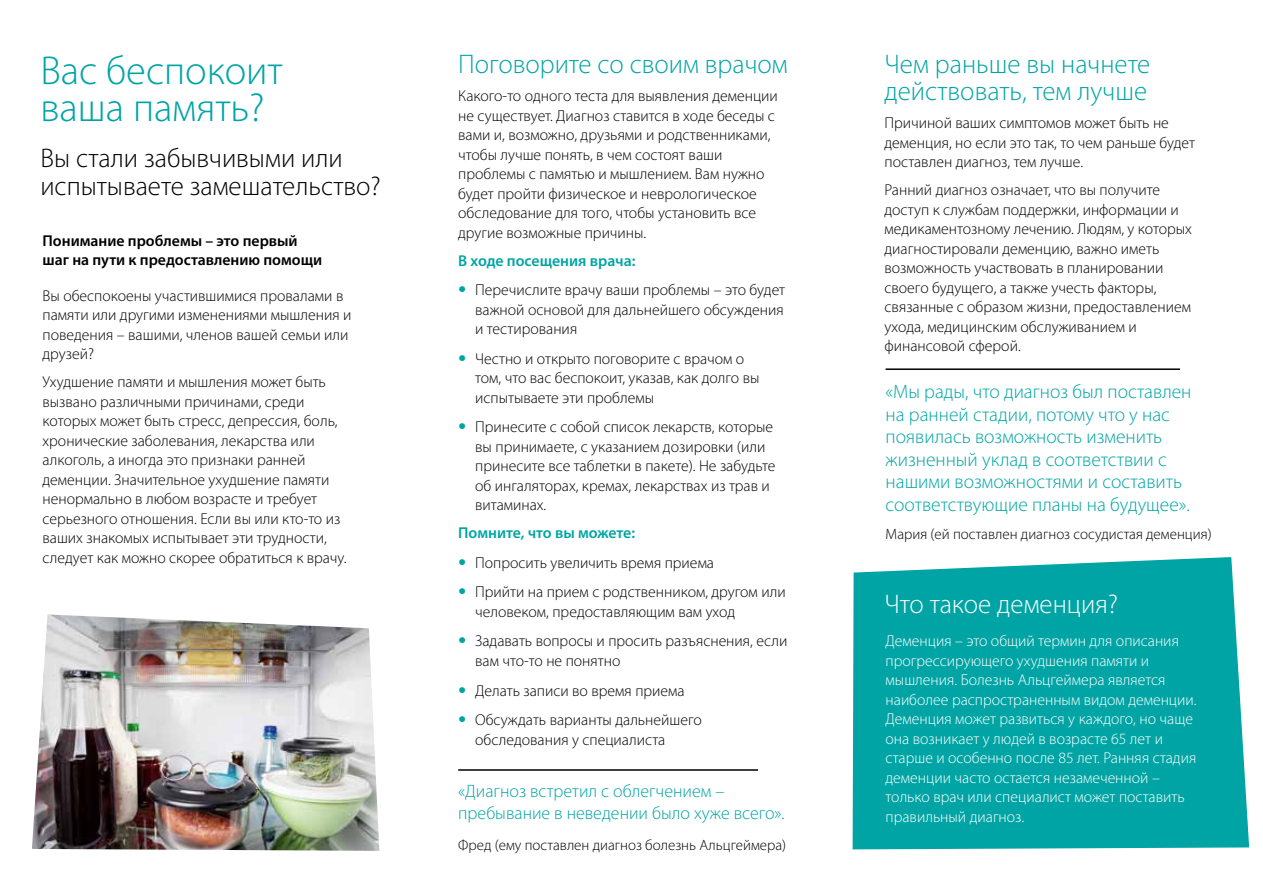
<style>
.page{position:relative;width:1263px;height:893px;background:#fff}
.page>*{position:absolute;margin:0;border:0;box-sizing:border-box;transform-origin:0 0}
.t1{font:300 40.5px/37.5px "Myriad Pro";color:#00a4a4}
.t2{font:300 27px/27px "Myriad Pro";color:#00a4a4}
.t3{font:300 27px/28.5px "Myriad Pro";color:#000}
.t4{font:300 27px "Myriad Pro";color:#fff}
.t5{font:300 19.5px/22.5px "Myriad Pro";color:#00a4a4}
.t6{font:300 18px/22.5px "Myriad Pro";color:#00a4a4}
.t7{font:300 15.75px/19.5px "Myriad Pro";color:#000}
.t8{font:300 15.75px/19.5px "Myriad Pro";color:#fff}
.t9{font:600 15.75px/19.5px "Myriad Pro";color:#000}
.t10{font:600 15.75px "Myriad Pro";letter-spacing:-.005em;color:#00a4a4}
.t11{font:300 15px "Myriad Pro";color:#000}
.s1{font-family:"Helvetica Neue LT Pro";font-size:16.5px;color:#00a4a4}
</style>
<div class="page">
<div style="left:853px;top:557px;width:396px;height:292px;background:#00a4a4"></div>
<img style="left:32px;top:614px;width:347px;height:237px">
<hr style="left:458px;top:769px;width:300px;height:2px;background:#000">
<hr style="left:885px;top:368px;width:295px;height:2px;background:#000">
<h1 class="t1" style="left:40px;top:51px;width:244px">Вас беспокоит ваша память?</h1>
<h2 class="t3" style="left:40px;top:143px;width:342px">Вы стали забывчивыми или испытываете замешательство?</h2>
<p class="t9" style="left:43px;top:230px;width:281px">Понимание проблемы – это первый шаг на пути к предоставлению помощи</p>
<p class="t7" style="left:43px;top:286px;width:310px">Вы обеспокоены участившимися провалами в памяти или другими изменениями мышления и поведения – вашими, членов вашей семьи или друзей?</p>
<p class="t7" style="left:43px;top:372px;width:305px">Ухудшение памяти и мышления может быть вызвано различными причинами, среди которых может быть стресс, депрессия, боль, хронические заболевания, лекарства или алкоголь, а иногда это признаки ранней деменции. Значительное ухудшение памяти ненормально в любом возрасте и требует серьезного отношения. Если вы или кто-то из ваших знакомых испытывает эти трудности, следует как можно скорее обратиться к врачу.</p>
<h2 class="t2" style="left:458px;top:51px;width:331px">Поговорите со своим врачом</h2>
<p class="t7" style="left:458px;top:86px;width:321px">Какого-то одного теста для выявления деменции не существует. Диагноз ставится в ходе беседы с вами и, возможно, друзьями и родственниками, чтобы лучше понять, в чем состоят ваши проблемы с памятью и мышлением. Вам нужно будет пройти физическое и неврологическое обследование для того, чтобы установить все другие возможные причины.</p>
<p class="t10" style="left:458px;top:251px;width:179px">В ходе посещения врача:</p>
<p class="t7" style="left:475px;top:280px;width:312px;text-align:justify;text-indent:-17px"><span class="s1">•</span> Перечислите врачу ваши проблемы – это будет важной основой для дальнейшего обсуждения и тестирования</p>
<p class="t7" style="left:475px;top:349px;width:286px;text-indent:-17px"><span class="s1">•</span> Честно и открыто поговорите с врачом о том, что вас беспокоит, указав, как долго вы испытываете эти проблемы</p>
<p class="t7" style="left:475px;top:417px;width:302px;text-indent:-17px"><span class="s1">•</span> Принесите с собой список лекарств, которые вы принимаете, с указанием дозировки (или принесите все таблетки в пакете). Не забудьте об ингаляторах, кремах, лекарствах из трав и витаминах.</p>
<p class="t10" style="left:458px;top:523px;width:178px">Помните, что вы можете:</p>
<p class="t7" style="left:458px;top:553px;width:257px"><span class="s1">•</span> Попросить увеличить время приема</p>
<p class="t7" style="left:475px;top:582px;width:312px;text-indent:-17px"><span class="s1">•</span> Прийти на прием с родственником, другом или человеком, предоставляющим вам уход</p>
<p class="t7" style="left:475px;top:631px;width:314px;text-indent:-17px"><span class="s1">•</span> Задавать вопросы и просить разъяснения, если вам что-то не понятно</p>
<p class="t7" style="left:458px;top:680px;width:228px"><span class="s1">•</span> Делать записи во время приема</p>
<p class="t7" style="left:475px;top:710px;width:228px;text-indent:-17px"><span class="s1">•</span> Обсуждать варианты дальнейшего обследования у специалиста</p>
<p class="t6" style="left:458px;top:779px;width:328px">«Диагноз встретил с облегчением – пребывание в неведении было хуже всего».</p>
<p class="t11" style="left:458px;top:836px;width:330px">Фред (ему поставлен диагноз болезнь Альцгеймера)</p>
<h2 class="t2" style="left:884px;top:51px;width:267px">Чем раньше вы начнете действовать, тем лучше</h2>
<p class="t7" style="left:884px;top:113px;width:312px">Причиной ваших симптомов может быть не деменция, но если это так, то чем раньше будет поставлен диагноз, тем лучше.</p>
<p class="t7" style="left:884px;top:180px;width:309px">Ранний диагноз означает, что вы получите доступ к службам поддержки, информации и медикаментозному лечению. Людям, у которых диагностировали деменцию, важно иметь возможность участвовать в планировании своего будущего, а также учесть факторы, связанные с образом жизни, предоставлением ухода, медицинским обслуживанием и финансовой сферой.</p>
<p class="t5" style="left:885px;top:380px;width:307px">«Мы рады, что диагноз был поставлен на ранней стадии, потому что у нас появилась возможность изменить жизненный уклад в соответствии с нашими возможностями и составить соответствующие планы на будущее».</p>
<p class="t11" style="left:885px;top:525px;width:328px">Мария (ей поставлен диагноз сосудистая деменция)</p>
<h2 class="t4" style="left:884px;top:588px;width:235px">Что такое деменция?</h2>
<p class="t8" style="left:885px;top:631px;width:312px">Деменция – это общий термин для описания прогрессирующего ухудшения памяти и мышления. Болезнь Альцгеймера является наиболее распространенным видом деменции.<br>Деменция может развиться у каждого, но чаще она возникает у людей в возрасте 65 лет и старше и особенно после 85 лет. Ранняя стадия деменции часто остается незамеченной – только врач или специалист может поставить правильный диагноз.</p>
</div>
